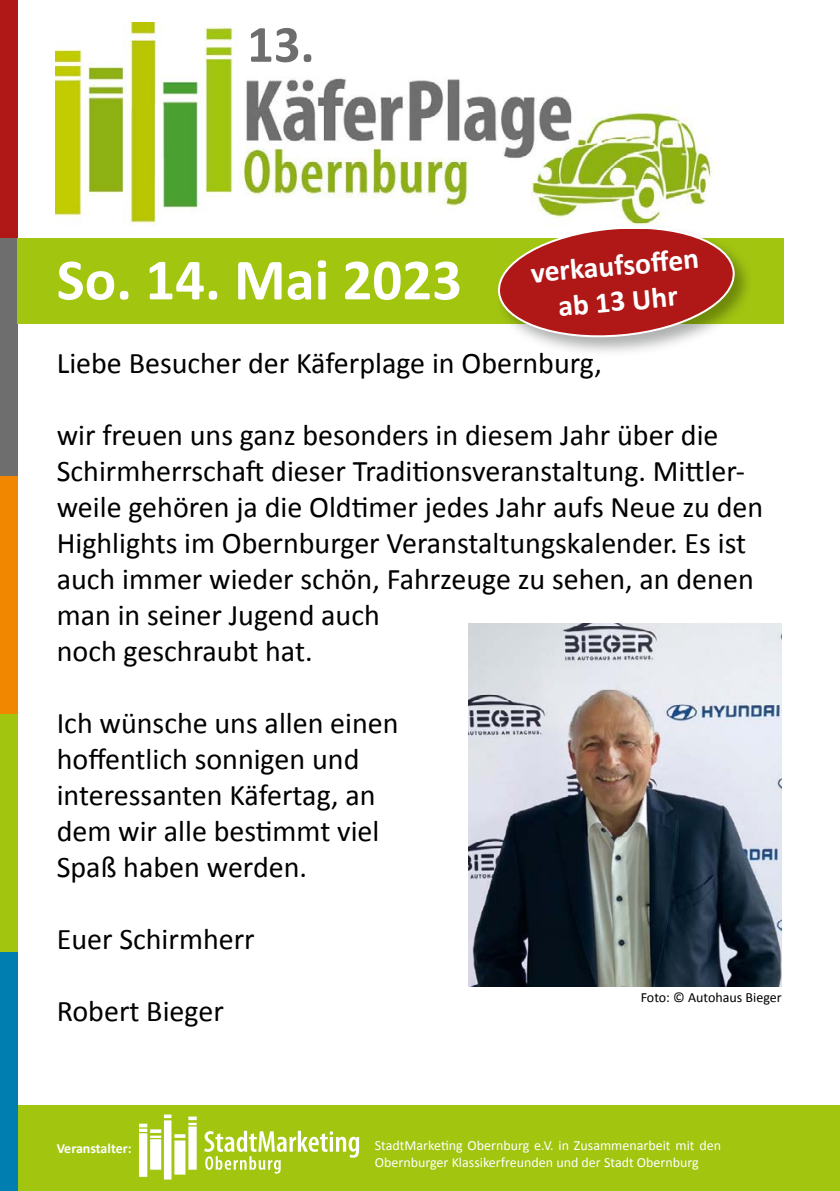
<style>
.page{position:relative;width:840px;height:1191px;background:#fff}
.page>*{position:absolute;margin:0;border:0;box-sizing:border-box;transform-origin:0 0}
.t1{font:700 58.8px "Calibri";color:#fff}
.t2{font:700 52.6px "Calibri";color:#6e6e6e}
.t3{font:30px/36px "Calibri";color:#000}
.t4{font:700 29.6px/35.6px "Calibri";color:#fff;text-align:center}
.t5{font:14px/16.8px "Calibri";color:#fff}
.t6{font:14px "Calibri";color:#000}
.t7{font:700 14px "Calibri";color:#fff}
</style>
<div class="page">
<div style="left:9px;top:1106px;width:830px;height:85px;background:#a2c510"></div>
<div style="left:0;top:0;width:17px;height:238px;background:#af1817"></div>
<div style="left:0;top:238px;width:17px;height:238px;background:#6e6e6e"></div>
<div style="left:0;top:476px;width:17px;height:238px;background:#f18700"></div>
<div style="left:0;top:714px;width:17px;height:238px;background:#a2c510"></div>
<div style="left:0;top:952px;width:17px;height:239px;background:#007eb0"></div>
<div style="left:17px;top:238px;width:765px;height:85px;background:#a2c510"></div>
<svg style="left:139px;top:1114px;width:57px;height:65px"></svg>
<svg style="left:204px;top:1130px;width:155px;height:43px"></svg>
<img style="left:494px;top:323px;width:259px;height:29px">
<svg style="left:496px;top:229px;width:239px;height:112px"></svg>
<img style="left:55px;top:22px;width:660px;height:204px">
<img style="left:468px;top:624px;width:313px;height:362px">
<h2 class="t2" style="left:247px;top:7px;width:69px">13.</h2>
<h1 class="t1" style="left:57px;top:238px;width:406px">So. 14. Mai 2023</h1>
<p class="t4" style="left:529px;top:254px;width:170px;rotate:-5deg">verkaufsoff en ab 13 Uhr</p>
<p class="t3" style="left:57px;top:344px;width:546px">Liebe Besucher der Käferplage in Obernburg,</p>
<p class="t3" style="left:57px;top:416px;width:707px">wir freuen uns ganz besonders in diesem Jahr über die Schirmherrschaft dieser Traditionsveranstaltung. Mittler&shy;weile gehören ja die Oldtimer jedes Jahr aufs Neue zu den Highlights im Obernburger Veranstaltungskalender. Es ist auch immer wieder schön, Fahrzeuge zu sehen, an denen man in seiner Jugend auch<br>noch geschraubt hat.</p>
<p class="t3" style="left:57px;top:704px;width:343px">Ich wünsche uns allen einen hoffentlich sonnigen und interessanten Käfertag, an dem wir alle bestimmt viel<br>Spaß haben werden.</p>
<p class="t3" style="left:57px;top:920px;width:199px">Euer Schirmherr</p>
<p class="t3" style="left:57px;top:992px;width:168px">Robert Bieger</p>
<p class="t7" style="left:57px;top:1138px;width:76px">Veranstalter:</p>
<p class="t6" style="left:640px;top:987px;width:142px">Foto: © Autohaus Bieger</p>
<p class="t5" style="left:374px;top:1136px;width:347px">StadtMarketing Obernburg e.V. in Zusammenarbeit mit den<br>Obernburger Klassikerfreunden und der Stadt Obernburg</p>
</div>
